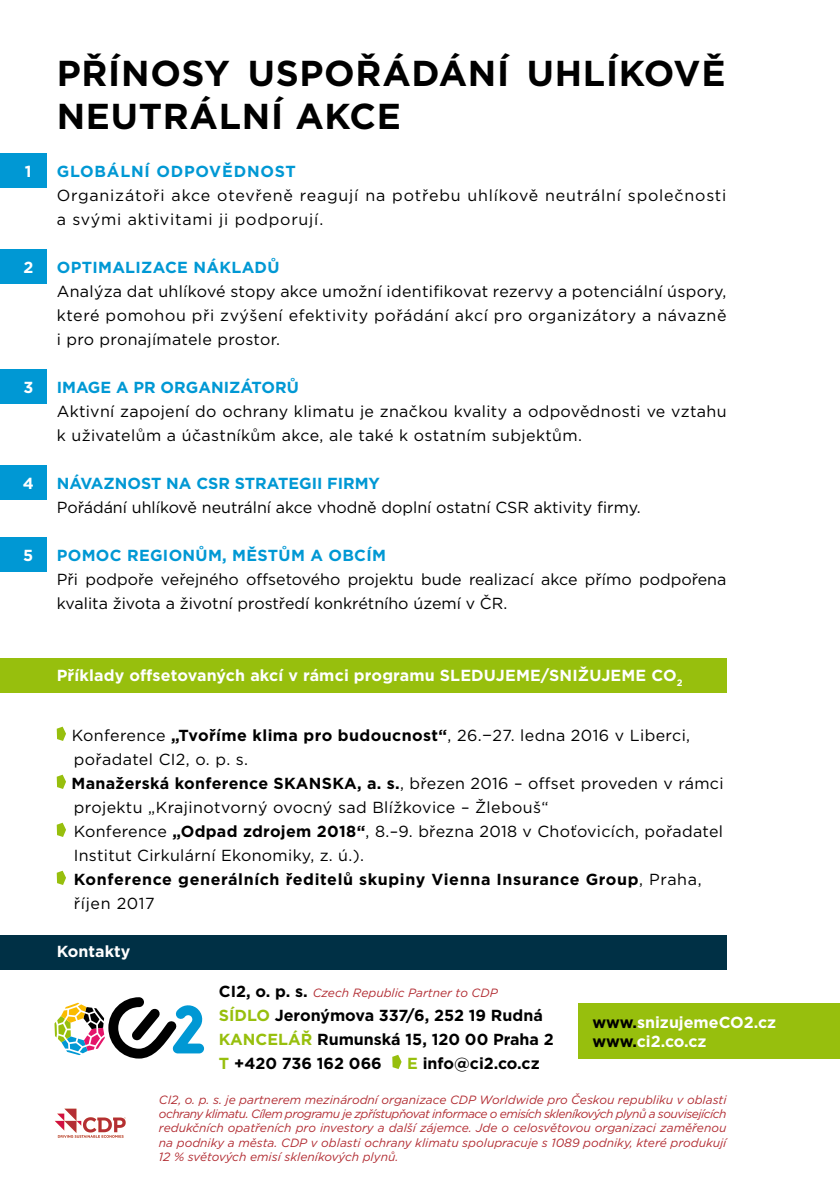
<style>
.page{position:relative;width:840px;height:1191px;background:#fff}
.page>*{position:absolute;margin:0;border:0;box-sizing:border-box;transform-origin:0 0}
.t1{font:700 36px/43.2px "Gotham";letter-spacing:.02em;color:#000}
.t2{font:16px/24px "Gotham";letter-spacing:.02em;color:#000;text-align:justify}
.t3{font:16px/24px "Gotham";color:#000}
.t4{font:700 16px "Gotham";letter-spacing:.01em;color:#000}
.t5{font:700 16px "Gotham";color:#fff}
.t6{font:16px/24px "Gotham";letter-spacing:.05em;color:#000}
.t7{font:700 16px "Gotham";letter-spacing:.04em;color:#000}
.t8{font:700 16px "Gotham";color:#0098d4}
.t9{font:700 16px "Gotham";letter-spacing:.02em;color:#0098d4}
.t10{font:700 16px "Gotham";letter-spacing:.05em;color:#0098d4}
.t11{font:16px "Gotham";letter-spacing:.04em;color:#000}
.t12{font:italic 12px/14.4px "Gotham";color:#b22d33;text-align:justify}
.s1{font-weight:700}
.s2{font-weight:400}
.s3{font-weight:700;font-style:normal;font-size:16px;color:#000}
.s4{color:#97bf0d}
.s5{color:#000}
</style>
<div class="page">
<div style="left:0;top:658px;width:726px;height:34px;background:#97bf0d"></div>
<div style="left:0;top:153px;width:46px;height:34px;background:#0098d4"></div>
<div style="left:0;top:249px;width:46px;height:34px;background:#0098d4"></div>
<div style="left:0;top:369px;width:46px;height:34px;background:#0098d4"></div>
<div style="left:0;top:466px;width:46px;height:34px;background:#0098d4"></div>
<div style="left:0;top:537px;width:46px;height:34px;background:#0098d4"></div>
<div style="left:0;top:935px;width:726px;height:34px;background:#003045"></div>
<svg style="left:57px;top:726px;width:9px;height:15px"></svg>
<svg style="left:57px;top:774px;width:9px;height:15px"></svg>
<svg style="left:57px;top:822px;width:9px;height:15px"></svg>
<svg style="left:57px;top:870px;width:9px;height:15px"></svg>
<svg style="left:392px;top:1054px;width:9px;height:15px"></svg>
<svg style="left:54px;top:997px;width:150px;height:61px"></svg>
<div style="left:578px;top:1003px;width:261px;height:55px;background:#97bf0d"></div>
<img style="left:55px;top:1108px;width:71px;height:30px">
<p class="t5" style="left:25px;top:160px;width:8px">1</p>
<p class="t5" style="left:23px;top:257px;width:11px">2</p>
<p class="t5" style="left:23px;top:377px;width:11px">3</p>
<p class="t5" style="left:23px;top:473px;width:13px">4</p>
<p class="t5" style="left:23px;top:544px;width:12px">5</p>
<p class="t1" style="left:57px;top:51px;width:670px">PŘÍNOSY USPOŘÁDÁNÍ UHLÍKOVĚ<br>NEUTRÁLNÍ AKCE</p>
<p class="t10" style="left:57px;top:160px;width:240px">GLOBÁLNÍ ODPOVĚDNOST</p>
<p class="t6" style="left:57px;top:183px;width:670px">Organizátoři akce otevřeně reagují na potřebu uhlíkově neutrální společnosti a svými aktivitami ji podporují.</p>
<p class="t9" style="left:57px;top:256px;width:224px">OPTIMALIZACE NÁKLADŮ</p>
<p class="t2" style="left:57px;top:279px;width:671px">Analýza dat uhlíkové stopy akce umožní identifikovat rezervy a potenciální úspory, které pomohou při zvýšení efektivity pořádání akcí pro organizátory a návazně i pro pronajímatele prostor.</p>
<p class="t8" style="left:57px;top:376px;width:243px">IMAGE A PR ORGANIZÁTORŮ</p>
<p class="t2" style="left:57px;top:399px;width:671px">Aktivní zapojení do ochrany klimatu je značkou kvality a odpovědnosti ve vztahu k uživatelům a účastníkům akce, ale také k ostatním subjektům.</p>
<p class="t8" style="left:57px;top:472px;width:324px">NÁVAZNOST NA CSR STRATEGII FIRMY</p>
<p class="t3" style="left:57px;top:495px;width:585px">Pořádání uhlíkově neutrální akce vhodně doplní ostatní CSR aktivity firmy.</p>
<p class="t9" style="left:57px;top:544px;width:330px">POMOC REGIONŮM, MĚSTŮM A OBCÍM</p>
<p class="t3" style="left:57px;top:567px;width:670px">Při podpoře veřejného offsetového projektu bude realizací akce přímo podpořena kvalita života a životní prostředí konkrétního území v ČR.</p>
<p class="t5" style="left:57px;top:664px;width:627px">Příklady offsetovaných akcí v rámci programu SLEDUJEME/SNIŽUJEME CO<sub>2</sub></p>
<p class="t2" style="left:72px;top:723px;width:619px">Konference <span class="s1">„Tvoříme klima pro budoucnost“</span>, 26.−27. ledna 2016 v Liberci,</p>
<p class="t2" style="left:74px;top:747px;width:176px">pořadatel CI2, o. p. s.</p>
<p class="t4" style="left:71px;top:772px;width:653px">Manažerská konference SKANSKA, a. s.<span class="s2">, březen 2016 – offset proveden v rámci</span></p>
<p class="t2" style="left:74px;top:795px;width:476px">projektu „Krajinotvorný ovocný sad Blížkovice – Žlebouš“</p>
<p class="t2" style="left:74px;top:819px;width:650px">Konference <span class="s1">„Odpad zdrojem 2018“</span>, 8.–9. března 2018 v Choťovicích, pořadatel</p>
<p class="t2" style="left:74px;top:843px;width:291px">Institut Cirkulární Ekonomiky, z. ú.).</p>
<p class="t7" style="left:74px;top:868px;width:629px">Konference generálních ředitelů skupiny Vienna Insurance Group<span class="s2">, Praha,</span></p>
<p class="t11" style="left:74px;top:893px;width:82px">říjen 2017</p>
<p class="t5" style="left:57px;top:940px;width:75px">Kontakty</p>
<p class="t12" style="left:219px;top:985px;width:280px"><span class="s3">CI2, o. p. s.</span> Czech Republic Partner to CDP</p>
<p class="t4" style="left:219px;top:1004px;width:325px"><span class="s4">SÍDLO</span> Jeronýmova 337/6, 252 19 Rudná</p>
<p class="t4" style="left:219px;top:1028px;width:336px"><span class="s4">KANCELÁŘ</span> Rumunská 15, 120 00 Praha 2</p>
<p class="t4" style="left:219px;top:1052px;width:164px"><span class="s4">T</span> +420 736 162 066</p>
<p class="t4" style="left:407px;top:1052px;width:134px"><span class="s4">E</span> info@ci2.co.cz</p>
<p class="t5" style="left:592px;top:1011px;width:185px"><span class="s5">www.</span>snizujemeCO2.cz</p>
<p class="t5" style="left:592px;top:1030px;width:115px"><span class="s5">www.</span>ci2.co.cz</p>
<p class="t12" style="left:159px;top:1091px;width:568px">CI2, o. p. s. je partnerem mezinárodní organizace CDP Worldwide pro Českou republiku v oblasti ochrany klimatu. Cílem programu je zpřístupňovat informace o emisích skleníkových plynů a souvisejících redukčních opatřeních pro investory a další zájemce. Jde o celosvětovou organizaci zaměřenou na podniky a města. CDP v oblasti ochrany klimatu spolupracuje s 1089 podniky, které produkují 12 % světových emisí skleníkových plynů.</p>
</div>
